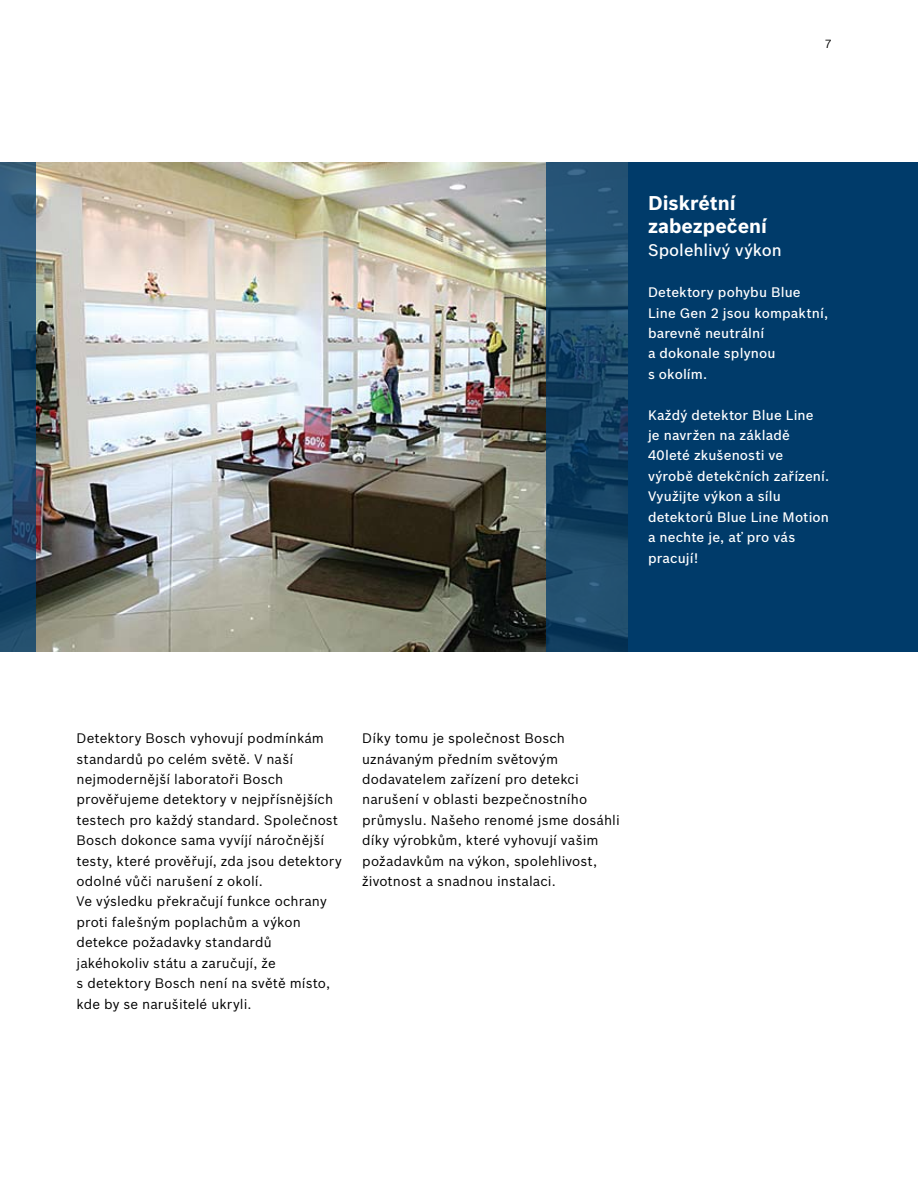
<style>
.page{position:relative;width:918px;height:1188px;background:#fff}
.page>*{position:absolute;margin:0;border:0;box-sizing:border-box;transform-origin:0 0}
.t1{font:700 19.5px/23px "Bosch Sans";color:#fff}
.t2{font:500 16.5px "Bosch Sans";color:#fff}
.t3{font:13.5px/20.4px "Bosch Sans";letter-spacing:.01em;color:#000}
.t4{font:500 13.5px/20.4px "Bosch Sans";letter-spacing:.01em;color:#fff}
.t5{font:11.55px "Bosch Sans";color:#000}
</style>
<div class="page">
<div style="left:628px;top:162px;width:290px;height:490px;background:#003b6a"></div>
<img style="left:36px;top:162px;width:510px;height:489px">
<svg style="left:0;top:162px;width:36px;height:490px;background:#255070"></svg>
<svg style="left:546px;top:162px;width:82px;height:490px;background:#1c4969"></svg>
<p class="t5" style="left:825px;top:36px;width:8px">7</p>
<h1 class="t1" style="left:648px;top:192px;width:121px">Diskrétní zabezpečení</h1>
<p class="t2" style="left:648px;top:240px;width:135px">Spolehlivý výkon</p>
<p class="t4" style="left:648px;top:282px;width:182px">Detektory pohybu Blue<br>Line Gen 2 jsou kompaktní, barevně neutrální<br>a dokonale splynou<br>s okolím.</p>
<p class="t4" style="left:648px;top:405px;width:183px">Každý detektor Blue Line<br>je navržen na základě<br>40leté zkušenosti ve výrobě detekčních zařízení.<br>Využijte výkon a sílu detektorů Blue Line Motion a nechte je, ať pro vás pracují!</p>
<p class="t3" style="left:77px;top:728px;width:267px">Detektory Bosch vyhovují podmínkám standardů po celém světě. V naší nejmodernější laboratoři Bosch prověřujeme detektory v nejpřísnějších testech pro každý standard. Společnost Bosch dokonce sama vyvíjí náročnější testy, které prověřují, zda jsou detektory odolné vůči narušení z okolí.<br>Ve výsledku překračují funkce ochrany proti falešným poplachům a výkon detekce požadavky standardů jakéhokoliv státu a zaručují, že<br>s detektory Bosch není na světě místo, kde by se narušitelé ukryli.</p>
<p class="t3" style="left:362px;top:728px;width:259px">Díky tomu je společnost Bosch uznávaným předním světovým dodavatelem zařízení pro detekci narušení v oblasti bezpečnostního průmyslu. Našeho renomé jsme dosáhli díky výrobkům, které vyhovují vašim požadavkům na výkon, spolehlivost, životnost a snadnou instalaci.</p>
</div>
